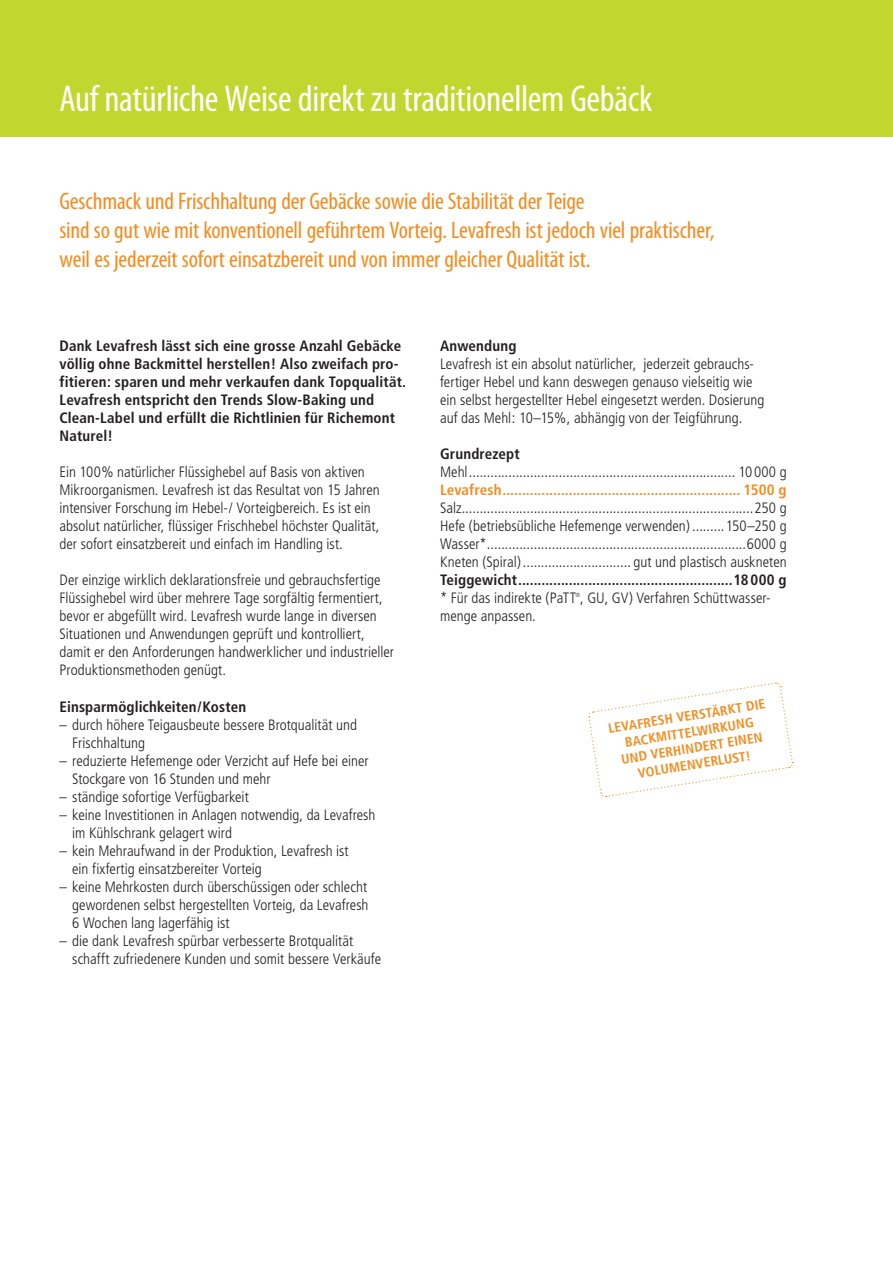
<style>
.page{position:relative;width:893px;height:1263px;background:#fff}
.page>*{position:absolute;margin:0;border:0;box-sizing:border-box;transform-origin:0 0}
.t1{font:condensed 37.5px "Myriad Pro";letter-spacing:-.01em;color:#fff}
.t2{font:condensed 24px/28.8px "Myriad Pro";letter-spacing:-.005em;color:#f68b1f}
.t3{font:300 condensed 15px/18px "Frutiger";color:#231f20}
.t4{font:700 condensed 15px/18px "Frutiger";letter-spacing:.01em;color:#231f20}
.t5{font:700 condensed 15px "Frutiger";letter-spacing:.01em;color:#f68b1f}
.t6{font:700 condensed 13.5px/16.2px "Frutiger";color:#f68b1f;text-align:center}
.t7{font:300 condensed 6px "Frutiger";color:#231f20}
</style>
<div class="page">
<div style="left:0;top:0;width:893px;height:136px;background:#c1d72f"></div>
<svg style="left:588px;top:682px;width:206px;height:115px"></svg>
<h1 class="t1" style="left:60px;top:75px;width:594px">Auf natürliche Weise direkt zu traditionellem Gebäck</h1>
<p class="t2" style="left:60px;top:187px;width:656px">Geschmack und Frischhaltung der Gebäcke sowie die Stabilität der Teige<br>sind so gut wie mit konventionell geführtem Vorteig. Levafresh ist jedoch viel praktischer, weil es jederzeit sofort einsatzbereit und von immer gleicher Qualität ist.</p>
<p class="t4" style="left:60px;top:337px;width:348px">Dank Levafresh lässt sich eine grosse Anzahl Gebäcke völlig ohne Backmittel herstellen! Also zweifach pro&shy;fitieren: sparen und mehr verkaufen dank Topqualität.<br>Levafresh entspricht den Trends Slow-Baking und Clean-Label und erfüllt die Richtlinien für Richemont Naturel!</p>
<p class="t3" style="left:60px;top:463px;width:322px">Ein 100% natürlicher Flüssighebel auf Basis von aktiven Mikroorganismen. Levafresh ist das Resultat von 15 Jahren intensiver Forschung im Hebel-/ Vorteigbereich. Es ist ein absolut natürlicher, flüssiger Frischhebel höchster Qualität, der sofort einsatzbereit und einfach im Handling ist.</p>
<p class="t3" style="left:60px;top:571px;width:336px">Der einzige wirklich deklarationsfreie und gebrauchsfertige Flüssighebel wird über mehrere Tage sorgfältig fermentiert, bevor er abgefüllt wird. Levafresh wurde lange in diversen Situationen und Anwendungen geprüft und kontrolliert, damit er den Anforderungen handwerklicher und industrieller Produktionsmethoden genügt.</p>
<p class="t4" style="left:60px;top:697px;width:188px">Einsparmöglichkeiten/Kosten</p>
<p class="t3" style="left:72px;top:715px;width:286px;text-indent:-13px">– durch höhere Teigausbeute bessere Brotqualität und<br>Frischhaltung</p>
<p class="t3" style="left:72px;top:751px;width:298px;text-indent:-13px">– reduzierte Hefemenge oder Verzicht auf Hefe bei einer<br>Stockgare von 16 Stunden und mehr</p>
<p class="t3" style="left:60px;top:787px;width:191px">– ständige sofortige Verfügbarkeit</p>
<p class="t3" style="left:72px;top:805px;width:305px;text-indent:-13px">– keine Investitionen in Anlagen notwendig, da Levafresh im Kühlschrank gelagert wird</p>
<p class="t3" style="left:72px;top:841px;width:278px;text-indent:-13px">– kein Mehraufwand in der Produktion, Levafresh ist ein fixfertig einsatzbereiter Vorteig</p>
<p class="t3" style="left:72px;top:877px;width:298px;text-align:justify;text-indent:-13px">– keine Mehrkosten durch überschüssigen oder schlecht gewordenen selbst hergestellten Vorteig, da Levafresh 6 Wochen lang lagerfähig ist</p>
<p class="t3" style="left:72px;top:931px;width:310px;text-indent:-13px">– die dank Levafresh spürbar verbesserte Brotqualität schafft zufriedenere Kunden und somit bessere Verkäufe</p>
<p class="t4" style="left:440px;top:337px;width:78px">Anwendung</p>
<p class="t3" style="left:440px;top:355px;width:326px">Levafresh ist ein absolut natürlicher, jederzeit gebrauchs&shy;fertiger Hebel und kann deswegen genauso vielseitig wie ein selbst hergestellter Hebel eingesetzt werden. Dosierung auf das Mehl: 10–15%, abhängig von der Teigführung.</p>
<p class="t4" style="left:440px;top:445px;width:81px">Grundrezept</p>
<p class="t3" style="left:440px;top:463px;width:348px">Mehl.......................................................................... 10000 g</p>
<p class="t5" style="left:440px;top:481px;width:348px">Levafresh............................................................. 1500 g</p>
<p class="t3" style="left:440px;top:499px;width:348px;text-align:justify">Salz.................................................................................250 g Hefe (betriebsübliche Hefemenge verwenden) .........150–250 g Wasser*........................................................................6000 g Kneten (Spiral) .............................. gut und plastisch auskneten</p>
<p class="t4" style="left:440px;top:571px;width:348px">Teiggewicht.......................................................18 000 g</p>
<p class="t3" style="left:440px;top:589px;width:332px">* Für das indirekte (PaTT , GU, GV) Verfahren Schüttwasser-</p>
<p class="t7" style="left:576px;top:592px;width:6px">®</p>
<p class="t3" style="left:440px;top:607px;width:97px">menge anpassen.</p>
<p class="t6" style="left:607px;top:721px;width:160px;rotate:-9deg">LEVAFRESH VERSTÄRKT DIE<br>BACKMITTELWIRKUNG<br>UND VERHINDERT EINEN<br>VOLUMENVERLUST!</p>
</div>
